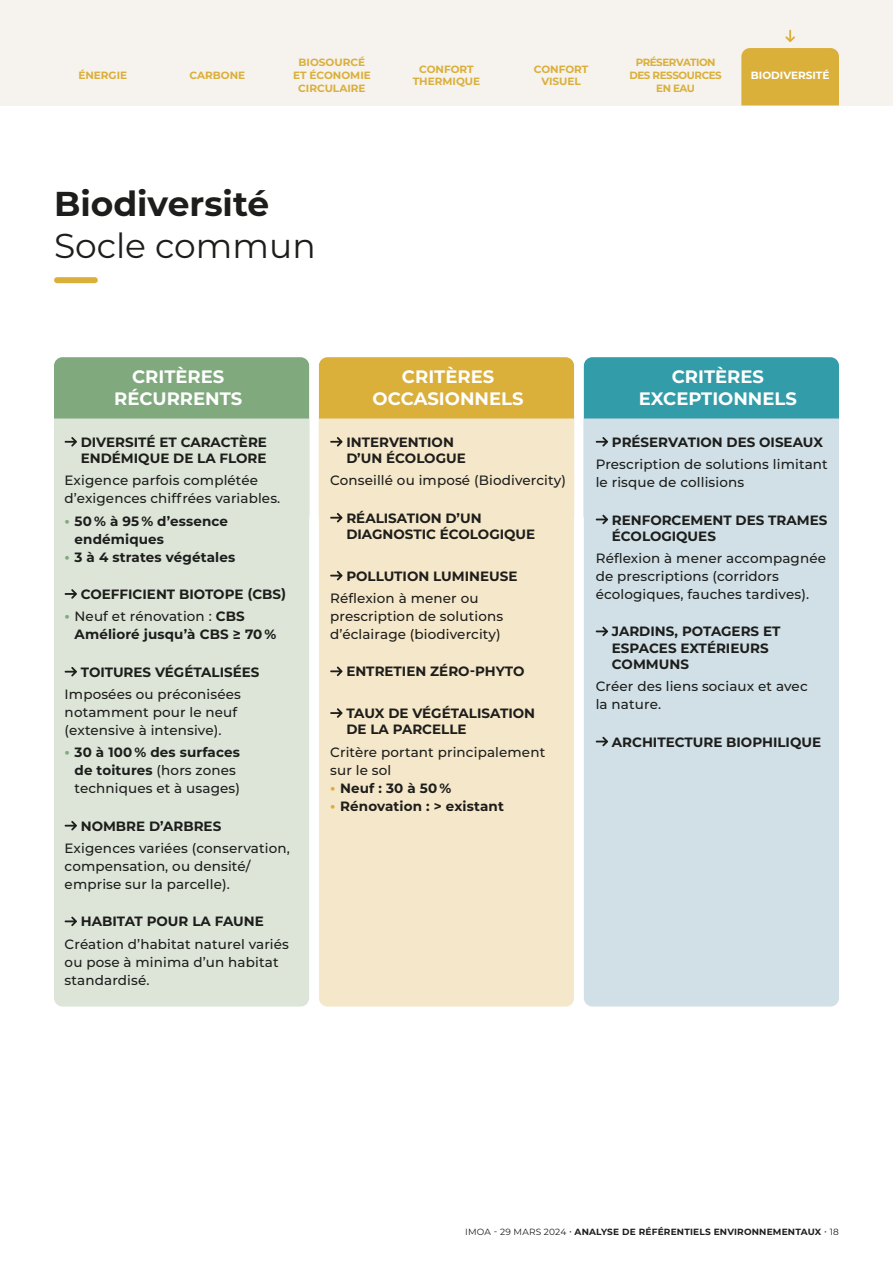
<style>
.page{position:relative;width:893px;height:1263px;background:#fff}
.page>*{position:absolute;margin:0;border:0;box-sizing:border-box;transform-origin:0 0}
.t1{font:700 34.5px "Montserrat";color:#1d1d1b}
.t2{font:34.5px "Montserrat";color:#1d1d1b}
.t3{font:700 18px/21.6px "Montserrat";color:#fff;text-align:center}
.t4{font:500 13.5px/18px "Montserrat";letter-spacing:.01em;color:#1d1d1b}
.t5{font:700 13.5px/16.2px "Montserrat";color:#1d1d1b}
.t6{font:700 10.5px/12.6px "Montserrat";color:#daaf3a;text-align:center}
.t7{font:700 10.5px/12.6px "Montserrat";letter-spacing:-.04em;color:#daaf3a;text-align:center}
.t8{font:700 10.5px "Montserrat";color:#fff}
.t9{font:700 9px "Montserrat";letter-spacing:.02em;color:#1d1d1b}
.s1{font-size:15px;color:#80a97d}
.s2{font-weight:500}
.s3{font-weight:700;font-size:15px;color:#80a97d}
.s4{font-weight:700}
.s5{font-size:15px;color:#daaf3a}
.s6{font-weight:400}
</style>
<div class="page">
<div style="left:54px;top:357px;width:255px;height:167px;background:#80a97d;border-radius:9px"></div>
<div style="left:319px;top:357px;width:255px;height:167px;background:#daaf3a;border-radius:9px"></div>
<div style="left:584px;top:357px;width:255px;height:167px;background:#329ca9;border-radius:9px"></div>
<div style="left:54px;top:418px;width:255px;height:588px;background:#dce5d8"></div>
<div style="left:319px;top:418px;width:255px;height:588px;background:#f5e7c9"></div>
<div style="left:584px;top:418px;width:255px;height:588px;background:#d0e0e6"></div>
<div style="left:57px;top:277px;width:38px;height:6px;background:#daaf3a"></div>
<svg style="left:65px;top:437px;width:12px;height:10px"></svg>
<svg style="left:65px;top:589px;width:12px;height:10px"></svg>
<svg style="left:65px;top:667px;width:12px;height:9px"></svg>
<svg style="left:65px;top:821px;width:12px;height:9px"></svg>
<svg style="left:65px;top:916px;width:12px;height:10px"></svg>
<svg style="left:330px;top:437px;width:13px;height:10px"></svg>
<svg style="left:330px;top:513px;width:13px;height:9px"></svg>
<svg style="left:330px;top:571px;width:13px;height:9px"></svg>
<svg style="left:330px;top:666px;width:13px;height:10px"></svg>
<svg style="left:330px;top:708px;width:13px;height:10px"></svg>
<svg style="left:596px;top:437px;width:12px;height:10px"></svg>
<svg style="left:596px;top:515px;width:12px;height:9px"></svg>
<svg style="left:596px;top:627px;width:12px;height:9px"></svg>
<svg style="left:596px;top:737px;width:12px;height:9px"></svg>
<div style="left:0;top:0;width:893px;height:105px;background:#f6f2ed"></div>
<div style="left:741px;top:48px;width:98px;height:57px;background:#daaf3a"></div>
<svg style="left:785px;top:30px;width:10px;height:12px"></svg>
<p class="t6" style="left:78px;top:69px;width:50px">ÉNERGIE</p>
<p class="t6" style="left:189px;top:69px;width:57px">CARBONE</p>
<p class="t6" style="left:293px;top:56px;width:79px">BIOSOURCÉ<br>ET ÉCONOMIE<br>CIRCULAIRE</p>
<p class="t6" style="left:413px;top:62px;width:69px">CONFORT<br>THERMIQUE</p>
<p class="t6" style="left:534px;top:62px;width:56px">CONFORT<br>VISUEL</p>
<p class="t7" style="left:629px;top:56px;width:94px">PRÉSERVATION<br>DES RESSOURCES<br>EN EAU</p>
<p class="t8" style="left:751px;top:68px;width:80px">BIODIVERSITÉ</p>
<h1 class="t1" style="left:54px;top:179px;width:217px">Biodiversité</h1>
<h1 class="t2" style="left:54px;top:222px;width:263px">Socle commun</h1>
<h2 class="t3" style="left:114px;top:365px;width:130px">CRITÈRES<br>RÉCURRENTS</h2>
<h2 class="t3" style="left:373px;top:365px;width:152px">CRITÈRES<br>OCCASIONNELS</h2>
<h2 class="t3" style="left:639px;top:365px;width:159px">CRITÈRES<br>EXCEPTIONNELS</h2>
<p class="t5" style="left:81px;top:433px;width:188px">DIVERSITÉ ET CARACTÈRE<br>ENDÉMIQUE DE LA FLORE</p>
<p class="t4" style="left:65px;top:471px;width:217px">Exigence parfois complétée d’exigences chiffrées variables.</p>
<p class="t5" style="left:75px;top:511px;width:155px;line-height:18px;text-indent:-10px"><span class="s1">•</span> 50 % à 95 % d’essence endémiques</p>
<p class="t5" style="left:65px;top:548px;width:172px"><span class="s1">•</span> 3 à 4 strates végétales</p>
<p class="t5" style="left:81px;top:585px;width:207px">COEFFICIENT BIOTOPE (CBS)</p>
<p class="t5" style="left:75px;top:607px;width:203px;line-height:18px;text-indent:-10px"><span class="s1">•</span> <span class="s2">Neuf et rénovation :</span> CBS<br>Amélioré jusqu’à CBS ≥ 70 %</p>
<p class="t5" style="left:81px;top:663px;width:180px">TOITURES VÉGÉTALISÉES</p>
<p class="t4" style="left:65px;top:685px;width:178px">Imposées ou préconisées notamment pour le neuf (extensive à intensive).</p>
<p class="t4" style="left:75px;top:743px;width:167px;text-indent:-10px"><span class="s3">•</span> <span class="s4">30 à 100 % des surfaces de toitures</span> (hors zones techniques et à usages)</p>
<p class="t5" style="left:81px;top:817px;width:142px">NOMBRE D’ARBRES</p>
<p class="t4" style="left:65px;top:839px;width:227px">Exigences variées (conservation, compensation, ou densité/ emprise sur la parcelle).</p>
<p class="t5" style="left:81px;top:913px;width:184px">HABITAT POUR LA FAUNE</p>
<p class="t4" style="left:65px;top:934px;width:226px">Création d’habitat naturel variés ou pose à minima d’un habitat standardisé.</p>
<p class="t5" style="left:346px;top:433px;width:121px">INTERVENTION<br>D’UN ÉCOLOGUE</p>
<p class="t4" style="left:330px;top:471px;width:237px">Conseillé ou imposé (Biodivercity)</p>
<p class="t5" style="left:346px;top:509px;width:190px">RÉALISATION D’UN<br>DIAGNOSTIC ÉCOLOGIQUE</p>
<p class="t5" style="left:346px;top:567px;width:173px">POLLUTION LUMINEUSE</p>
<p class="t4" style="left:330px;top:589px;width:174px">Réflexion à mener ou prescription de solutions d’éclairage (biodivercity)</p>
<p class="t5" style="left:346px;top:663px;width:180px">ENTRETIEN ZÉRO-PHYTO</p>
<p class="t5" style="left:346px;top:704px;width:190px">TAUX DE VÉGÉTALISATION<br>DE LA PARCELLE</p>
<p class="t4" style="left:330px;top:742px;width:217px">Critère portant principalement sur le sol</p>
<p class="t5" style="left:330px;top:779px;width:123px"><span class="s5">•</span> Neuf : 30 à 50 %</p>
<p class="t5" style="left:330px;top:797px;width:175px"><span class="s5">•</span> Rénovation : &gt; existant</p>
<p class="t5" style="left:612px;top:433px;width:213px">PRÉSERVATION DES OISEAUX</p>
<p class="t4" style="left:596px;top:455px;width:234px">Prescription de solutions limitant le risque de collisions</p>
<p class="t5" style="left:612px;top:511px;width:217px">RENFORCEMENT DES TRAMES<br>ÉCOLOGIQUES</p>
<p class="t4" style="left:596px;top:549px;width:232px">Réflexion à mener accompagnée de prescriptions (corridors écologiques, fauches tardives).</p>
<p class="t5" style="left:612px;top:623px;width:170px">JARDINS, POTAGERS ET<br>ESPACES EXTÉRIEURS<br>COMMUNS</p>
<p class="t4" style="left:596px;top:677px;width:213px">Créer des liens sociaux et avec la nature.</p>
<p class="t5" style="left:612px;top:733px;width:211px">ARCHITECTURE BIOPHILIQUE</p>
<p class="t9" style="left:465px;top:1225px;width:375px"><span class="s6">IMOA - 29 MARS 2024 •</span> ANALYSE DE RÉFÉRENTIELS ENVIRONNEMENTAUX <span class="s6">• 18</span></p>
</div>
